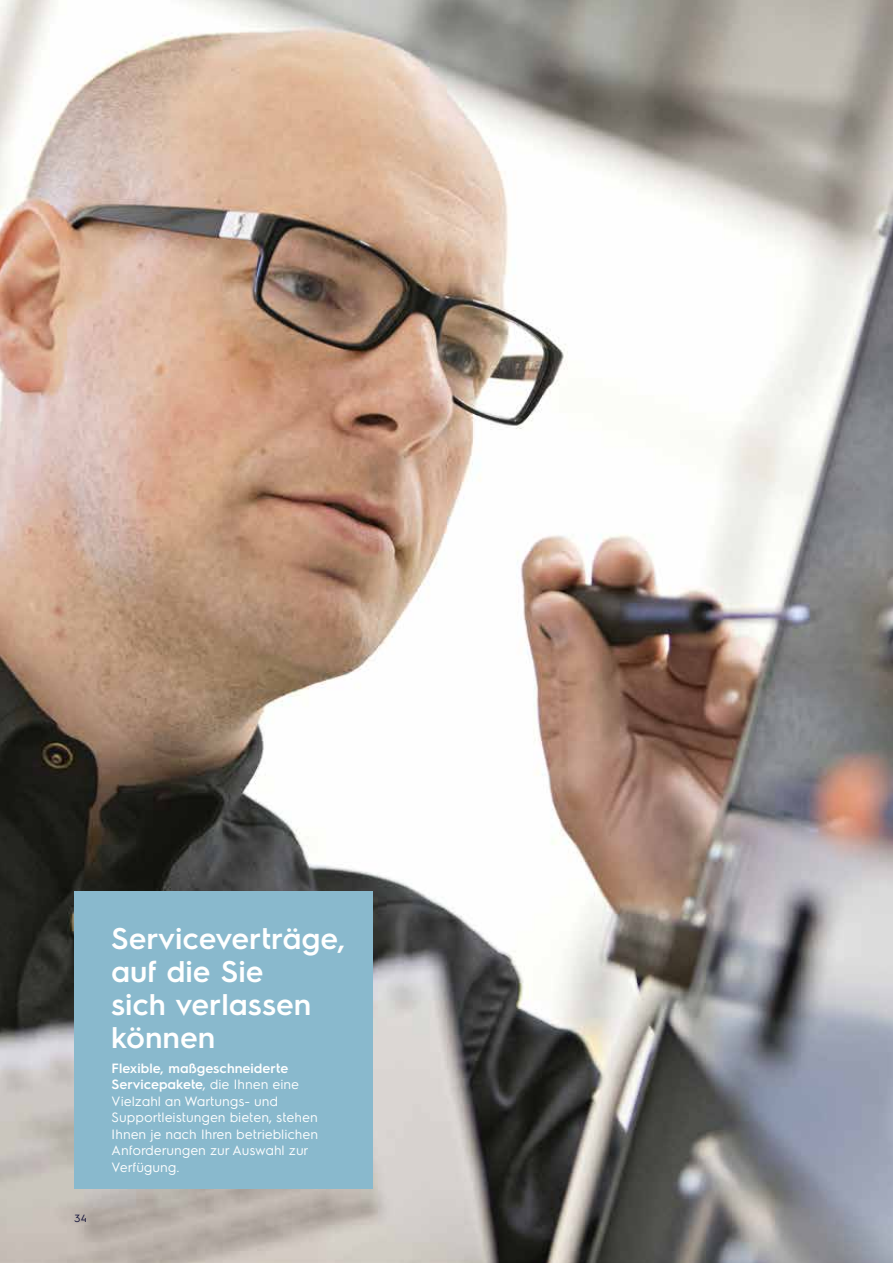
<style>
.page{position:relative;width:893px;height:1263px;background:#fff}
.page>*{position:absolute;margin:0;border:0;box-sizing:border-box;transform-origin:0 0}
.t1{font:600 30px/33px "Electrolux Sans";color:#fff}
.t2{font:13.5px/16.5px "Electrolux Sans";color:#fff}
.t3{font:10.5px "Electrolux Sans";color:#14133b}
.s1{font-weight:600}
</style>
<div class="page">
<img style="left:0;top:0;width:893px;height:1263px">
<div style="left:74px;top:891px;width:299px;height:297px;background:#89b9cd"></div>
<p class="t3" style="left:74px;top:1210px;width:14px">34</p>
<h1 class="t1" style="left:111px;top:920px;width:236px">Serviceverträge, auf die Sie<br>sich verlassen können</h1>
<p class="t2" style="left:112px;top:1059px;width:208px"><span class="s1">Flexible, maßgeschneiderte<br>Servicepakete</span>, die Ihnen eine<br>Vielzahl an Wartungs- und<br>Supportleistungen bieten, stehen<br>Ihnen je nach Ihren betrieblichen<br>Anforderungen zur Auswahl zur<br>Verfügung.</p>
</div>
